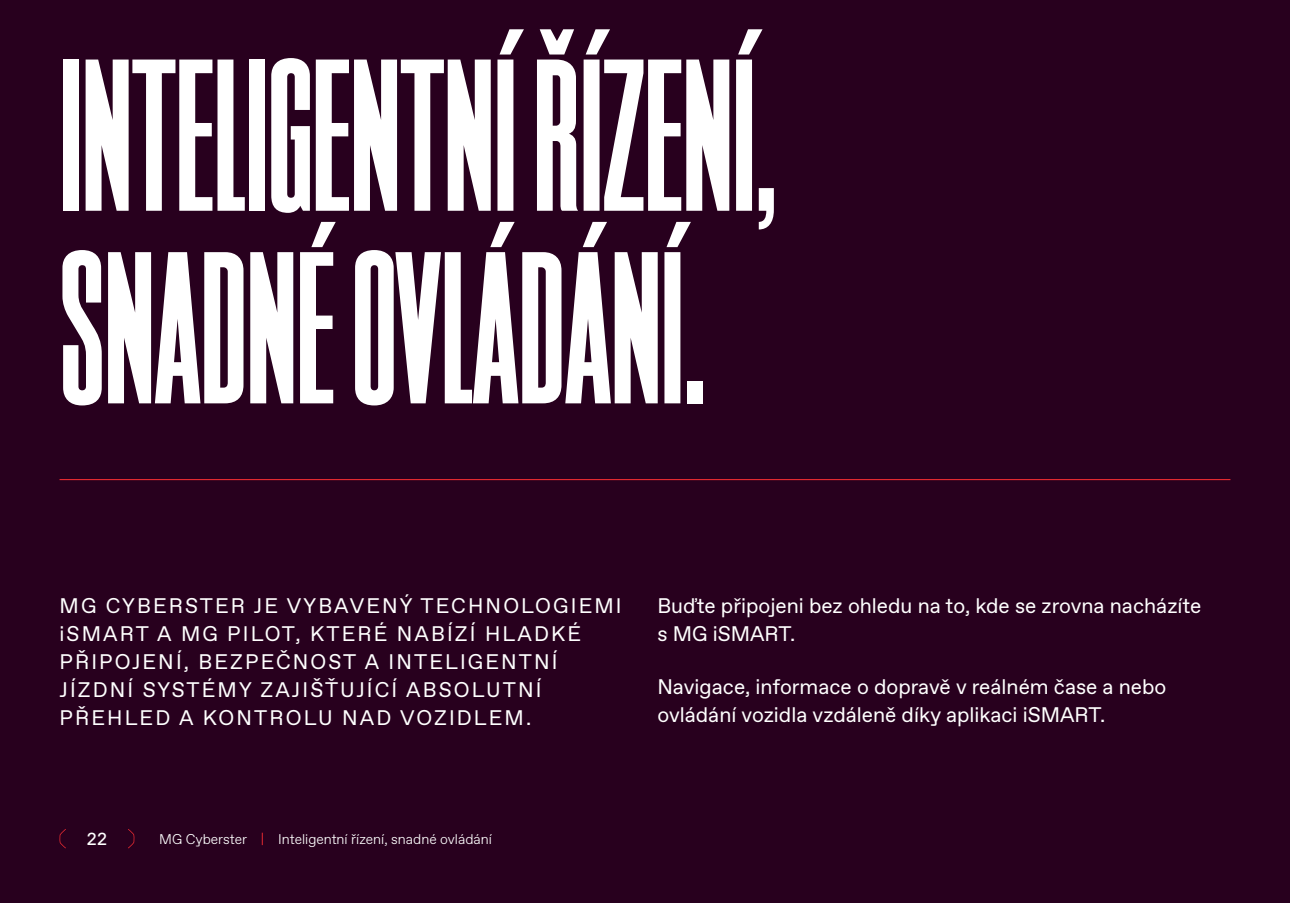
<style>
.page{position:relative;width:1290px;height:903px;background:#28001e}
.page>*{position:absolute;margin:0;border:0;box-sizing:border-box;transform-origin:0 0}
.t1{font:800 210px/192.5px "ES Nein";color:#fff}
.t2{font:21px/28px "ABC Favorit";letter-spacing:.1em;color:#fff}
.t3{font:21px/28px "ABC Favorit";color:#fff}
.t4{font:17.5px "ABC Favorit Mono";color:#fff}
.t5{font:300 14px "ABC Favorit";color:#fff}
.s1{color:#fd2f33}
</style>
<div class="page">
<hr style="left:60px;top:479px;width:1170px;height:1px;background:#fd2f33">
<svg style="left:59px;top:829px;width:7px;height:19px"></svg>
<svg style="left:128px;top:829px;width:7px;height:19px"></svg>
<h1 class="t1" style="left:60px;top:42px;width:719px">INTELIGENTNÍ ŘÍZENÍ,<br>SNADNÉ OVLÁDÁNÍ.</h1>
<p class="t2" style="left:60px;top:592px;width:564px">MG CYBERSTER JE VYBAVENÝ TECHNOLOGIEMI iSMART A MG PILOT, KTERÉ NABÍZÍ HLADKÉ PŘIPOJENÍ, BEZPEČNOST A INTELIGENTNÍ JÍZDNÍ SYSTÉMY ZAJIŠŤUJÍCÍ ABSOLUTNÍ PŘEHLED A KONTROLU NAD VOZIDLEM.</p>
<p class="t3" style="left:657px;top:592px;width:545px">Buďte připojeni bez ohledu na to, kde se zrovna nacházíte s MG iSMART.</p>
<p class="t3" style="left:657px;top:673px;width:511px">Navigace, informace o dopravě v reálném čase a nebo ovládání vozidla vzdáleně díky aplikaci iSMART.</p>
<p class="t4" style="left:86px;top:828px;width:22px">22</p>
<p class="t5" style="left:159px;top:831px;width:334px">MG Cyberster <span class="s1">|</span> Inteligentní řízení, snadné ovládání</p>
</div>
